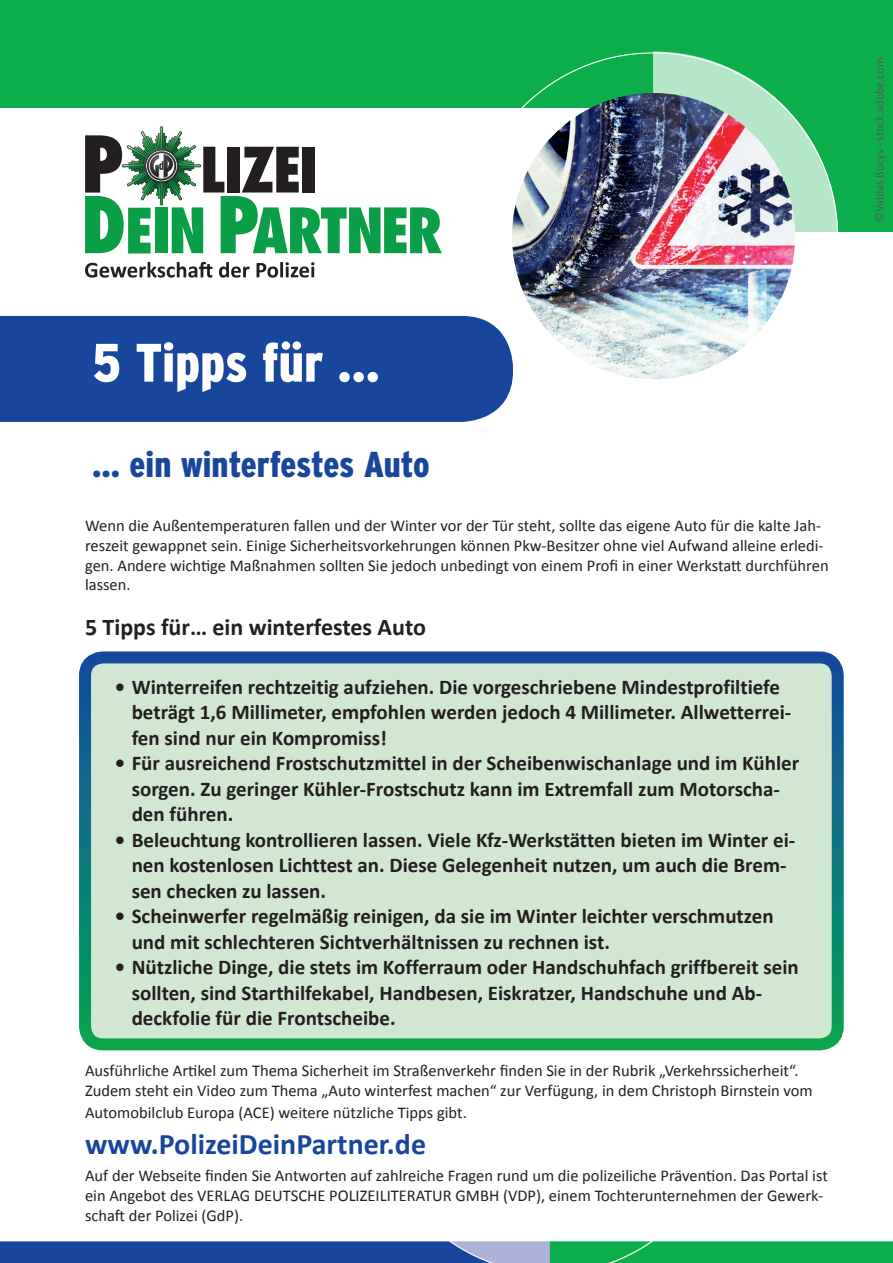
<style>
.page{position:relative;width:893px;height:1263px;background:#fff}
.page>*{position:absolute;margin:0;border:0;box-sizing:border-box;transform-origin:0 0}
.t1{font:900 condensed 54px "Interstate";color:#fff}
.t2{font:900 condensed 36px "Interstate";letter-spacing:-.005em;color:#18469d}
.t3{font:700 30px "Calibri";color:#18469d}
.t4{font:700 24px "Calibri";color:#231f20}
.t5{font:700 21px/25.5px "Calibri";color:#231f20}
.t6{font:16.5px/19.8px "Calibri";color:#231f20}
.t7{font:12px "Calibri";color:#57585a}
</style>
<div class="page">
<div style="left:85px;top:657px;width:753px;height:387px;background:#d1e7d2;border-radius:18px"></div>
<div style="left:79px;top:651px;width:765px;height:399px;border:12px solid #fff;border-radius:18px"></div>
<img style="left:0;top:1242px;width:893px;height:21px">
<div style="left:0;top:0;width:893px;height:232px;background:#0cae4c"></div>
<div style="left:0;top:108px;width:654px;height:237px;background:#fff"></div>
<svg style="left:652px;top:51px;width:186px;height:329px"></svg>
<svg style="left:85px;top:126px;width:357px;height:127px"></svg>
<svg style="left:85px;top:262px;width:127px;height:16px"></svg>
<svg style="left:219px;top:262px;width:30px;height:16px"></svg>
<svg style="left:257px;top:262px;width:57px;height:16px"></svg>
<img style="left:512px;top:93px;width:283px;height:286px">
<div style="left:0;top:316px;width:513px;height:106px;background:#18469d"></div>
<p class="t7" style="left:872px;top:222px;width:166px;rotate:-90deg">©Vaidas Bucys - stock.adobe.com</p>
<h1 class="t1" style="left:92px;top:333px;width:289px">5 Tipps für ...</h1>
<h2 class="t2" style="left:92px;top:444px;width:339px">... ein winterfestes Auto</h2>
<p class="t6" style="left:85px;top:515px;width:745px">Wenn die Außentemperaturen fallen und der Winter vor der Tür steht, sollte das eigene Auto für die kalte Jah&shy;reszeit gewappnet sein. Einige Sicherheitsvorkehrungen können Pkw-Besitzer ohne viel Aufwand alleine erledi&shy;gen. Andere wichtige Maßnahmen sollten Sie jedoch unbedingt von einem Profi in einer Werkstatt durchführen lassen.</p>
<p class="t4" style="left:85px;top:612px;width:342px">5 Tipps für… ein winterfestes Auto</p>
<p class="t5" style="left:132px;top:673px;width:661px;text-indent:-17px">• Winterreifen rechtzeitig aufziehen. Die vorgeschriebene Mindestprofiltiefe beträgt 1,6 Millimeter, empfohlen werden jedoch 4 Millimeter. Allwetterrei&shy;fen sind nur ein Kompromiss!</p>
<p class="t5" style="left:132px;top:749px;width:669px;text-indent:-17px">• Für ausreichend Frostschutzmittel in der Scheibenwischanlage und im Kühler sorgen. Zu geringer Kühler-Frostschutz kann im Extremfall zum Motorscha&shy;den führen.</p>
<p class="t5" style="left:132px;top:826px;width:665px;text-indent:-17px">• Beleuchtung kontrollieren lassen. Viele Kfz-Werkstätten bieten im Winter ei&shy;nen kostenlosen Lichttest an. Diese Gelegenheit nutzen, um auch die Brem&shy;sen checken zu lassen.</p>
<p class="t5" style="left:132px;top:902px;width:643px;text-indent:-17px">• Scheinwerfer regelmäßig reinigen, da sie im Winter leichter verschmutzen und mit schlechteren Sichtverhältnissen zu rechnen ist.</p>
<p class="t5" style="left:132px;top:953px;width:669px;text-indent:-17px">• Nützliche Dinge, die stets im Kofferraum oder Handschuhfach griffbereit sein sollten, sind Starthilfekabel, Handbesen, Eiskratzer, Handschuhe und Ab&shy;deckfolie für die Frontscheibe.</p>
<p class="t6" style="left:85px;top:1060px;width:729px">Ausführliche Artikel zum Thema Sicherheit im Straßenverkehr finden Sie in der Rubrik „Verkehrssicherheit“.<br>Zudem steht ein Video zum Thema „Auto winterfest machen“ zur Verfügung, in dem Christoph Birnstein vom</p>
<p class="t6" style="left:85px;top:1101px;width:383px">Automobilclub Europa (ACE) weitere nützliche Tipps gibt.</p>
<h3 class="t3" style="left:85px;top:1125px;width:343px">www.PolizeiDeinPartner.de</h3>
<p class="t6" style="left:85px;top:1165px;width:744px">Auf der Webseite finden Sie Antworten auf zahlreiche Fragen rund um die polizeiliche Prävention. Das Portal ist ein Angebot des VERLAG DEUTSCHE POLIZEILITERATUR GMBH (VDP), einem Tochterunternehmen der Gewerk&shy;schaft der Polizei (GdP).</p>
</div>
